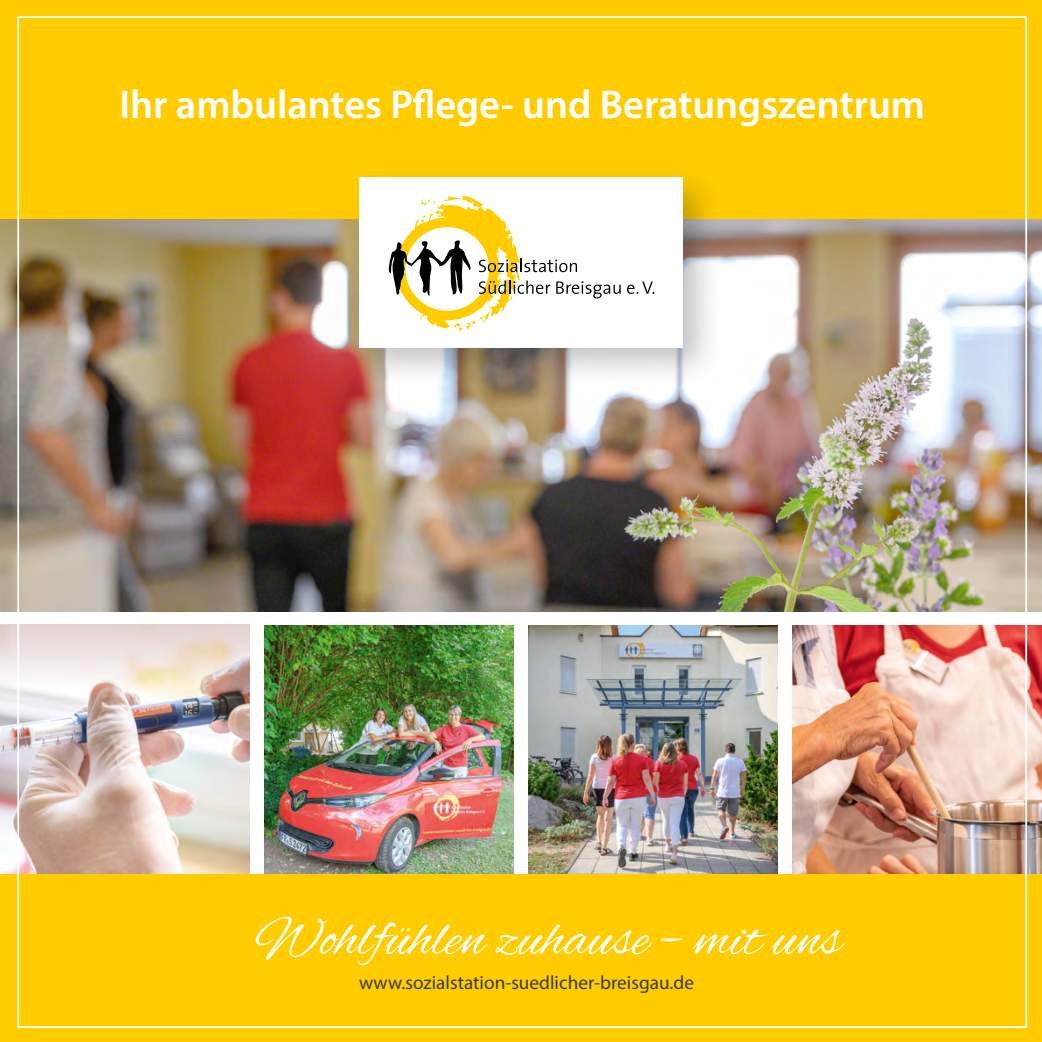
<style>
.page{position:relative;width:1042px;height:1042px;background:#fff}
.page>*{position:absolute;margin:0;border:0;box-sizing:border-box;transform-origin:0 0}
.t1{font:57.75px "Alex Brush";color:#fff}
.t2{font:600 40.25px "Myriad Pro";color:#fff}
.t3{font:19.25px "Myriad Pro";color:#3a3a39}
</style>
<div class="page">
<img style="left:0;top:218px;width:1042px;height:394px">
<img style="left:0;top:688px;width:249px;height:176px">
<img style="left:264px;top:625px;width:249px;height:239px">
<img style="left:528px;top:625px;width:250px;height:239px">
<img style="left:792px;top:625px;width:250px;height:239px">
<svg style="left:0;top:625px;width:249px;height:63px;background:#ebdfd8"></svg>
<div style="left:0;top:864px;width:1042px;height:178px;background:#000;opacity:.36"></div>
<div style="left:0;top:874px;width:1042px;height:168px;background:#fc0"></div>
<div style="left:0;top:0;width:1042px;height:218px;background:#fc0"></div>
<div style="left:347px;top:165px;width:375px;height:221px;background:#000;opacity:.23"></div>
<div style="left:359px;top:177px;width:324px;height:170px;background:#fff"></div>
<svg style="left:389px;top:196px;width:232px;height:135px"></svg>
<svg style="left:627px;top:281px;width:27px;height:13px"></svg>
<h2 class="t2" style="left:119px;top:79px;width:807px">Ihr ambulantes Pflege- und Beratungszentrum</h2>
<h1 class="t1" style="left:255px;top:906px;width:588px">Wohlfühlen zuhause – mit uns</h1>
<p class="t3" style="left:359px;top:970px;width:336px">www.sozialstation-suedlicher-breisgau.de</p>
</div>
